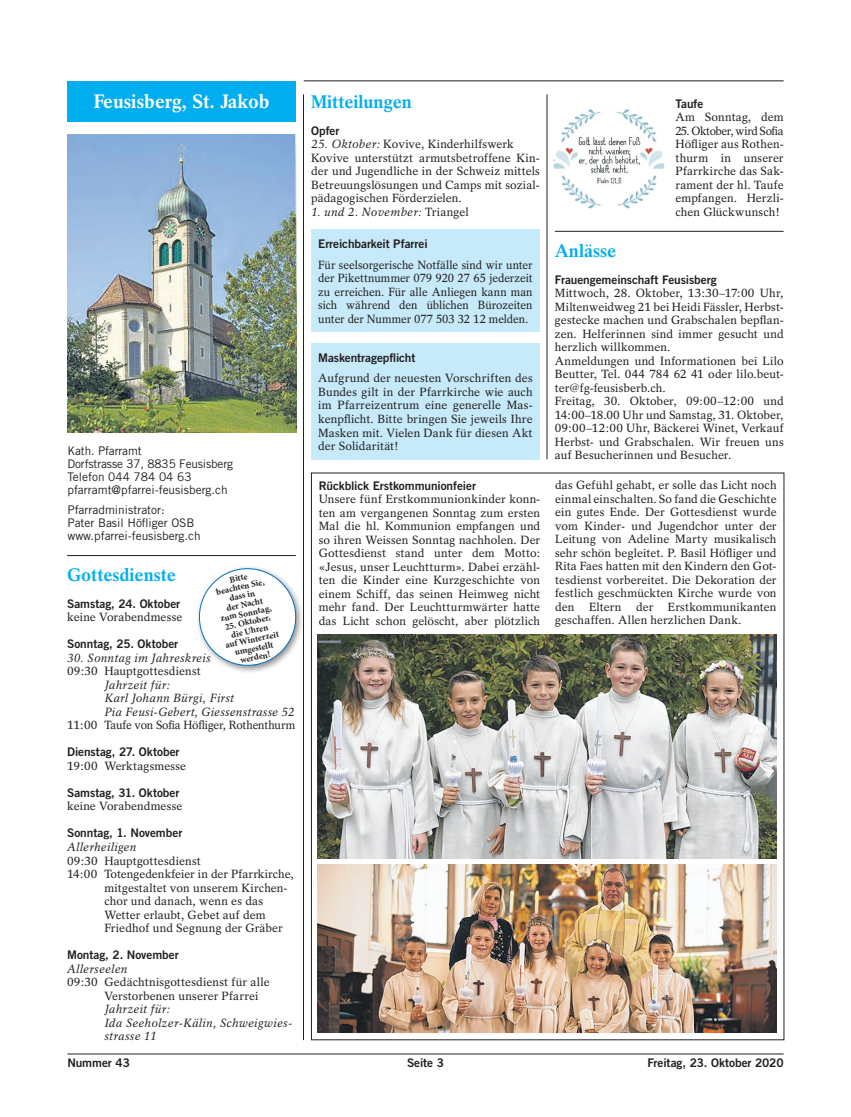
<style>
.page{position:relative;width:851px;height:1117px;background:#fff}
.page>*{position:absolute;margin:0;border:0;box-sizing:border-box;transform-origin:0 0}
.t1{font:700 19.38px "Rotation";color:#fff}
.t2{font:700 18.12px "Rotation";color:#00aeef}
.t3{font:11.88px/13.5px "Rotation";letter-spacing:.005em;color:#231f20;text-align:justify}
.t4{font:11.88px "Trade Gothic Bold Two";letter-spacing:-.005em;color:#231f20}
.t5{font:italic 11.88px/13.5px "Rotation";letter-spacing:.02em;color:#231f20}
.t6{font:11.88px/13.5px "Rotation";letter-spacing:.005em;color:#231f20;text-align:justify;scale:.96 1}
.t7{font:11.88px/13px "Trade Gothic";color:#231f20}
.t8{font:11.88px "Rotation";letter-spacing:-.015em;color:#231f20}
.t9{font:700 9px/9px "Minion Pro";color:#231f20;text-align:center}
.s1{font-style:italic}
.s2{font-style:normal}
</style>
<div class="page">
<hr style="left:67px;top:1053px;width:716px;height:1px;background:#231f20">
<hr style="left:303px;top:94px;width:1px;height:945px;background:#231f20">
<div style="left:67px;top:81px;width:229px;height:40px;background:#00aeef"></div>
<hr style="left:303px;top:80px;width:480px;height:1px;background:#231f20">
<hr style="left:67px;top:555px;width:229px;height:1px;background:#231f20">
<hr style="left:546px;top:94px;width:1px;height:365px;background:#231f20">
<hr style="left:554px;top:231px;width:229px;height:1px;background:#231f20">
<img style="left:67px;top:135px;width:229px;height:297px">
<div style="left:311px;top:229px;width:228px;height:103px;background:#c6eafa"></div>
<div style="left:311px;top:343px;width:228px;height:116px;background:#c6eafa"></div>
<img style="left:317px;top:634px;width:459px;height:224px">
<img style="left:317px;top:864px;width:459px;height:168px">
<img style="left:553px;top:109px;width:111px;height:100px">
<div style="left:196px;top:565px;width:108px;height:109px;background:#231f20;opacity:.5"></div>
<svg style="left:196px;top:565px;width:104px;height:104px"></svg>
<h1 class="t1" style="left:94px;top:90px;width:177px">Feusisberg, St. Jakob</h1>
<p class="t7" style="left:67px;top:444px;width:167px">Kath. Pfarramt<br>Dorfstrasse 37, 8835 Feusisberg<br>Telefon 044 784 04 63 pfarramt@pfarrei-feusisberg.ch</p>
<p class="t7" style="left:67px;top:503px;width:135px">Pfarradministrator:<br>Pater Basil Höfliger OSB www.pfarrei-feusisberg.ch</p>
<h2 class="t2" style="left:67px;top:563px;width:110px">Gottesdienste</h2>
<p class="t4" style="left:67px;top:596px;width:115px">Samstag, 24. Oktober</p>
<p class="t3" style="left:67px;top:610px;width:117px">keine Vorabendmesse</p>
<p class="t4" style="left:67px;top:636px;width:113px">Sonntag, 25. Oktober</p>
<p class="t5" style="left:67px;top:651px;width:145px">30. Sonntag im Jahreskreis</p>
<p class="t3" style="left:67px;top:664px;width:135px">09:30 Hauptgottesdienst</p>
<p class="t5" style="left:104px;top:678px;width:191px">Jahrzeit für:<br>Karl Johann Bürgi, First<br>Pia Feusi-Gebert, Giessenstrasse 52</p>
<p class="t8" style="left:67px;top:718px;width:229px">11:00 Taufe von Sofia Höfliger, Rothenthurm</p>
<p class="t4" style="left:67px;top:744px;width:114px">Dienstag, 27. Oktober</p>
<p class="t3" style="left:67px;top:759px;width:121px">19:00 Werktagsmesse</p>
<p class="t4" style="left:67px;top:785px;width:114px">Samstag, 31. Oktober</p>
<p class="t3" style="left:67px;top:799px;width:117px">keine Vorabendmesse</p>
<p class="t4" style="left:67px;top:825px;width:117px">Sonntag, 1. November</p>
<p class="t5" style="left:67px;top:840px;width:71px">Allerheiligen</p>
<p class="t3" style="left:67px;top:853px;width:135px">09:30 Hauptgottesdienst</p>
<p class="t3" style="left:67px;top:867px;width:228px">14:00 Totengedenkfeier in der Pfarrkirche,</p>
<p class="t3" style="left:104px;top:880px;width:185px">mitgestaltet von unserem Kirchen-</p>
<p class="t3" style="left:104px;top:894px;width:160px">chor und danach, wenn es das</p>
<p class="t3" style="left:104px;top:907px;width:163px">Wetter erlaubt, Gebet auf dem</p>
<p class="t3" style="left:104px;top:921px;width:180px">Friedhof und Segnung der Gräber</p>
<p class="t4" style="left:67px;top:947px;width:113px">Montag, 2. November</p>
<p class="t5" style="left:67px;top:961px;width:62px">Allerseelen</p>
<p class="t3" style="left:104px;top:975px;width:167px;text-indent:-37px">09:30 Gedächtnisgottesdienst für alle<br>Verstorbenen unserer Pfarrei</p>
<p class="t5" style="left:104px;top:1002px;width:189px">Jahrzeit für:<br>Ida Seeholzer-Kälin, Schweigwies&shy;strasse 11</p>
<p class="t9" style="left:212px;top:578px;width:53px;rotate:-12deg">Bitte beachten Sie, dass in<br>der Nacht zum Sonntag,</p>
<p class="t9" style="left:221px;top:623px;width:56px;rotate:-12deg">25. Oktober, die Uhren<br>auf Winterzeit umgestellt werden!</p>
<h2 class="t2" style="left:311px;top:91px;width:102px">Mitteilungen</h2>
<p class="t4" style="left:311px;top:123px;width:30px">Opfer</p>
<p class="t3" style="left:311px;top:138px;width:230px;text-align:left"><span class="s1">25. Oktober:</span> Kovive, Kinderhilfswerk Kovive unterstützt armutsbetroffene Kin&shy;der und Jugendliche in der Schweiz mittels Betreuungslösungen und Camps mit sozial&shy;pädagogischen Förderzielen.</p>
<p class="t5" style="left:311px;top:205px;width:159px">1. und 2. November: <span class="s2">Triangel</span></p>
<p class="t4" style="left:318px;top:236px;width:111px">Erreichbarkeit Pfarrei</p>
<p class="t6" style="left:318px;top:258px;width:225px">Für seelsorgerische Notfälle sind wir unter der Pikettnummer 079 920 27 65 jederzeit zu erreichen. Für alle Anliegen kann man sich während den üblichen Bürozeiten unter der Nummer 077 503 32 12 melden.</p>
<p class="t4" style="left:318px;top:350px;width:99px">Maskentragepflicht</p>
<p class="t3" style="left:318px;top:371px;width:216px">Aufgrund der neuesten Vorschriften des Bundes gilt in der Pfarrkirche wie auch im Pfarreizentrum eine generelle Mas&shy;kenpflicht. Bitte bringen Sie jeweils Ihre Masken mit. Vielen Dank für diesen Akt der Solidarität!</p>
<p class="t4" style="left:319px;top:478px;width:159px">Rückblick Erstkommunionfeier</p>
<p class="t3" style="left:319px;top:492px;width:223px">Unsere fünf Erstkommunionkinder konn&shy;ten am vergangenen Sonntag zum ersten Mal die hl. Kommunion empfangen und so ihren Weissen Sonntag nachholen. Der Gottesdienst stand unter dem Motto: «Jesus, unser Leuchtturm». Dabei erzähl&shy;ten die Kinder eine Kurzgeschichte von einem Schiff, das seinen Heimweg nicht mehr fand. Der Leuchtturmwärter hatte das Licht schon gelöscht, aber plötzlich</p>
<p class="t4" style="left:675px;top:96px;width:29px">Taufe</p>
<p class="t3" style="left:675px;top:111px;width:110px">Am Sonntag, dem</p>
<p class="t3" style="left:675px;top:124px;width:110px">25. Oktober, wird Sofia Höfliger aus Rothen&shy;thurm in unserer Pfarrkirche das Sak&shy;rament der hl. Taufe empfangen. Herzli&shy;chen Glückwunsch!</p>
<h2 class="t2" style="left:554px;top:239px;width:63px">Anlässe</h2>
<p class="t4" style="left:554px;top:272px;width:163px">Frauengemeinschaft Feusisberg</p>
<p class="t3" style="left:554px;top:286px;width:230px;text-align:left">Mittwoch, 28. Oktober, 13:30–17:00 Uhr, Miltenweidweg 21 bei Heidi Fässler, Herbst&shy;gestecke machen und Grabschalen bepflan&shy;zen. Helferinnen sind immer gesucht und herzlich willkommen.<br>Anmeldungen und Informationen bei Lilo Beutter, Tel. 044 784 62 41 oder lilo.beut&shy;ter@fg-feusisberb.ch.<br>Freitag, 30. Oktober, 09:00–12:00 und 14:00–18.00 Uhr und Samstag, 31. Oktober, 09:00–12:00 Uhr, Bäckerei Winet, Verkauf Herbst- und Grabschalen. Wir freuen uns auf Besucherinnen und Besucher.</p>
<p class="t3" style="left:555px;top:478px;width:223px">das Gefühl gehabt, er solle das Licht noch einmal einschalten. So fand die Geschichte ein gutes Ende. Der Gottesdienst wurde vom Kinder- und Jugendchor unter der Leitung von Adeline Marty musikalisch sehr schön begleitet. P. Basil Höfliger und Rita Faes hatten mit den Kindern den Got&shy;tesdienst vorbereitet. Die Dekoration der festlich geschmückten Kirche wurde von den Eltern der Erstkommunikanten geschaffen. Allen herzlichen Dank.</p>
<p class="t4" style="left:67px;top:1055px;width:64px">Nummer 43</p>
<p class="t4" style="left:407px;top:1055px;width:38px">Seite 3</p>
<p class="t4" style="left:647px;top:1055px;width:137px">Freitag, 23. Oktober 2020</p>
</div>
